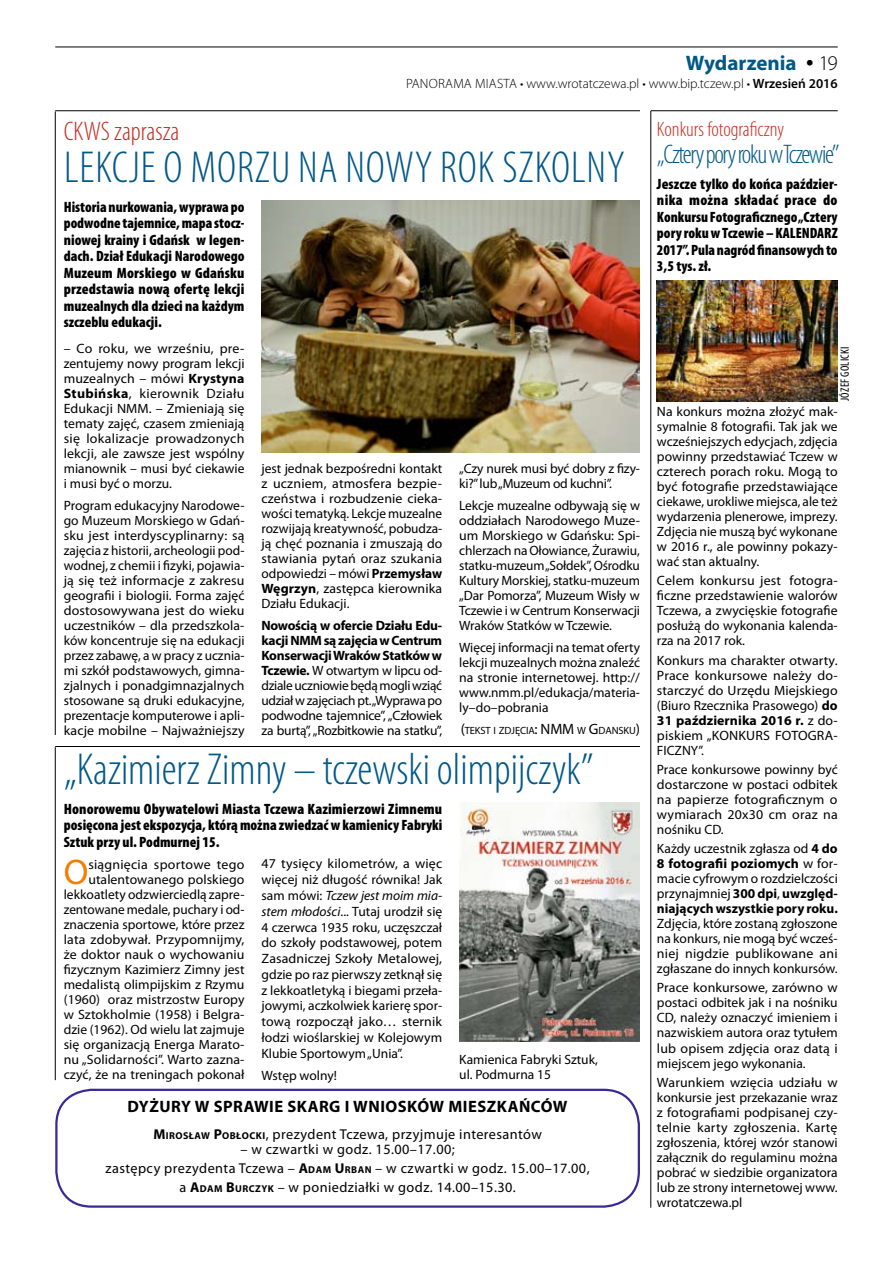
<style>
.page{position:relative;width:893px;height:1263px;background:#fff}
.page>*{position:absolute;margin:0;border:0;box-sizing:border-box;transform-origin:0 0}
.t1{font:300 condensed 45px "Myriad Pro";color:#005888}
.t2{font:300 condensed 45px "Myriad Pro";letter-spacing:.02em;color:#005888}
.t3{font:35.7px "Myriad Pro";color:#f17e00}
.t4{font:300 condensed 27px "Myriad Pro";letter-spacing:-.05em;color:#005888}
.t5{font:300 condensed 27px "Myriad Pro";color:#ca291d}
.t6{font:300 condensed 21px "Myriad Pro";letter-spacing:-.005em;color:#ca291d}
.t7{font:700 21px "Myriad Pro";color:#005888}
.t8{font:700 16.5px "Myriad Pro";letter-spacing:.03em;color:#000}
.t9{font:900 condensed 15px/16.5px "Myriad Pro";color:#000;text-align:justify}
.t10{font:14.25px/19.2px "Myriad Pro";letter-spacing:.03em;color:#000;text-align:center}
.t11{font:13.5px/15px "Myriad Pro";color:#000;text-align:justify}
.t12{font:300 13.5px "Myriad Pro";letter-spacing:.015em;color:#000}
.t13{font:13.5px/15px "Myriad Pro";letter-spacing:-.02em;color:#000}
.t14{font:condensed 12px "Myriad Pro";letter-spacing:.02em;color:#000}
.t15{font:10.5px "Myriad Pro";letter-spacing:-.015em;color:#000}
.s1{font-weight:600;font-size:24px;color:#000}
.s2{font-weight:300;color:#000}
.s3{font-weight:600}
.s4{font-weight:700}
.s5{font-size:15px}
.s6{font-style:italic}
.s7{font-weight:700;font-size:10.05px}
</style>
<div class="page">
<hr style="left:55px;top:47px;width:783px;height:1px;background:#000">
<div style="left:55px;top:1089px;width:585px;height:119px;border:2px solid #3a2996;border-radius:35px"></div>
<hr style="left:55px;top:111px;width:1px;height:624px;background:#000">
<hr style="left:55px;top:110px;width:585px;height:1px;background:#000">
<hr style="left:651px;top:110px;width:187px;height:1px;background:#000">
<hr style="left:650px;top:111px;width:1px;height:1097px;background:#000">
<img style="left:657px;top:281px;width:181px;height:120px">
<img style="left:261px;top:201px;width:379px;height:252px">
<img style="left:459px;top:802px;width:181px;height:240px">
<hr style="left:55px;top:747px;width:1px;height:333px;background:#000">
<hr style="left:55px;top:746px;width:585px;height:1px;background:#000">
<h3 class="t7" style="left:686px;top:49px;width:142px">Wydarzenia <span class="s1">•</span> <span class="s2">19</span></h3>
<p class="t12" style="left:406px;top:75px;width:433px">Panorama Miasta • www.wrotatczewa.pl • www.bip.tczew.pl • <span class="s3">Wrzesień 2016</span></p>
<h3 class="t5" style="left:64px;top:115px;width:117px">CKWS zaprasza</h3>
<h1 class="t2" style="left:64px;top:141px;width:562px">Lekcje o morzu na nowy rok szkolny</h1>
<p class="t9" style="left:64px;top:198px;width:182px">Historia nurkowania, wyprawa po podwodne tajemnice, mapa stocz&shy;niowej krainy i Gdańsk w legen&shy;dach. Dział Edukacji Narodowego Muzeum Morskiego w Gdańsku przedstawia nową ofertę lekcji muzealnych dla dzieci na każdym szczeblu edukacji.</p>
<p class="t11" style="left:64px;top:341px;width:182px">– Co roku, we wrześniu, pre&shy;zentujemy nowy program lekcji muzealnych – mówi <span class="s4">Krystyna Stubińska</span>, kierownik Działu Edukacji NMM. – Zmieniają się tematy zajęć, czasem zmieniają się lokalizacje prowadzonych lekcji, ale zawsze jest wspólny mianownik – musi być ciekawie i musi być o morzu.</p>
<p class="t11" style="left:64px;top:498px;width:182px">Program edukacyjny Narodowe&shy;go Muzeum Morskiego w Gdań&shy;sku jest interdyscyplinarny: są zajęcia z historii, archeologii pod&shy;wodnej, z chemii i fizyki, pojawia&shy;ją się też informacje z zakresu geografii i biologii. Forma zajęć dostosowywana jest do wieku uczestników – dla przedszkola&shy;ków koncentruje się na edukacji przez zabawę, a w pracy z ucznia&shy;mi szkół podstawowych, gimna&shy;zjalnych i ponadgimnazjalnych stosowane są druki edukacyjne, prezentacje komputerowe i apli&shy;kacje mobilne – Najważniejszy</p>
<p class="t11" style="left:261px;top:461px;width:182px">jest jednak bezpośredni kontakt z uczniem, atmosfera bezpie&shy;czeństwa i rozbudzenie cieka&shy;wości tematyką. Lekcje muzealne rozwijają kreatywność, pobudza&shy;ją chęć poznania i zmuszają do stawiania pytań oraz szukania odpowiedzi – mówi <span class="s4">Przemysław Węgrzyn</span>, zastępca kierownika Działu Edukacji.</p>
<p class="t11" style="left:261px;top:617px;width:182px"><span class="s4">Nowością w ofercie Działu Edu&shy;kacji NMM są zajęcia w Centrum Konserwacji Wraków Statków w Tczewie.</span> W otwartym w lipcu od&shy;dziale uczniowie będą mogli wziąć udział w zajęciach pt. „Wyprawa po podwodne tajemnice”, „Człowiek za burtą”, „Rozbitkowie na statku”,</p>
<p class="t13" style="left:459px;top:461px;width:182px">„Czy nurek musi być dobry z fizy&shy;ki?” lub „Muzeum od kuchni”.</p>
<p class="t11" style="left:459px;top:497px;width:182px">Lekcje muzealne odbywają się w oddziałach Narodowego Muze&shy;um Morskiego w Gdańsku: Spi&shy;chlerzach na Ołowiance, Żurawiu, statku-muzeum „Sołdek”, Ośrodku Kultury Morskiej, statku-muzeum „Dar Pomorza”, Muzeum Wisły w Tczewie i w Centrum Konserwacji Wraków Statków w Tczewie.</p>
<p class="t11" style="left:459px;top:639px;width:182px">Więcej informacji na temat oferty lekcji muzealnych można znaleźć na stronie internetowej. http:// www.nmm.pl/edukacja/materia&shy;ly–do–pobrania</p>
<p class="t15" style="left:461px;top:724px;width:92px"><span class="s5">(</span>tekst i zdjęcia<span class="s5">: NMM</span></p>
<p class="t15" style="left:577px;top:724px;width:64px">w <span class="s5">G</span>dansku<span class="s5">)</span></p>
<h1 class="t1" style="left:64px;top:742px;width:531px">„Kazimierz Zimny – tczewski olimpijczyk”</h1>
<p class="t9" style="left:64px;top:800px;width:380px">Honorowemu Obywatelowi Miasta Tczewa Kazimierzowi Zimnemu posięcona jest ekspozycja, którą można zwiedzać w kamienicy Fabryki Sztuk przy ul. Podmurnej 15.</p>
<p class="t11" style="left:261px;top:856px;width:182px;line-height:15.8px">47 tysięcy kilometrów, a więc więcej niż długość równika! Jak sam mówi: <span class="s6">Tczew jest moim mia&shy;stem młodości</span>... Tutaj urodził się 4 czerwca 1935 roku, uczęszczał do szkoły podstawowej, potem Zasadniczej Szkoły Metalowej, gdzie po raz pierwszy zetknął się z lekkoatletyką i biegami przeła&shy;jowymi, aczkolwiek karierę spor&shy;tową rozpoczął jako… sternik łodzi wioślarskiej w Kolejowym Klubie Sportowym „Unia”.</p>
<p class="t11" style="left:261px;top:1068px;width:77px">Wstęp wolny!</p>
<h2 class="t3" style="left:64px;top:850px;width:26px">O</h2>
<p class="t11" style="left:64px;top:857px;width:182px;text-align:right">siągnięcia sportowe tego utalentowanego polskiego lekkoatlety odzwierciedlą zapre&shy;zentowane medale, puchary i od&shy;znaczenia sportowe, które przez lata zdobywał. Przypomnijmy, że doktor nauk o wychowaniu fizycznym Kazimierz Zimny jest medalistą olimpijskim z Rzymu (1960) oraz mistrzostw Europy w Sztokholmie (1958) i Belgra&shy;dzie (1962). Od wielu lat zajmuje się organizacją Energa Marato&shy;nu „Solidarności”. Warto zazna&shy;czyć, że na treningach pokonał</p>
<p class="t11" style="left:459px;top:1052px;width:140px">Kamienica Fabryki Sztuk, ul. Podmurna 15</p>
<p class="t8" style="left:128px;top:1096px;width:442px">DYŻURY W SPRAWIE SKARG I WNIOSKÓW MIESZKAŃCÓW</p>
<p class="t10" style="left:153px;top:1124px;width:390px"><span class="s4">M</span><span class="s7">irosław</span> <span class="s4">P</span><span class="s7">obłocki</span>, prezydent Tczewa, przyjmuje interesantów</p>
<p class="t10" style="left:106px;top:1139px;width:486px">– w czwartki w godz. 15.00–17.00;<br>zastępcy prezydenta Tczewa – <span class="s4">A</span><span class="s7">dam</span> <span class="s4">U</span> <span class="s7">rban</span> – w czwartki w godz. 15.00–17.00, a <span class="s4">A</span><span class="s7">dam</span> <span class="s4">B</span> <span class="s7">urczyk</span> – w poniedziałki w godz. 14.00–15.30.</p>
<h3 class="t6" style="left:657px;top:116px;width:129px">Konkurs fotograficzny</h3>
<h3 class="t4" style="left:657px;top:138px;width:184px">„Cztery pory roku w Tczewie”</h3>
<p class="t9" style="left:657px;top:175px;width:182px">Jeszcze tylko do końca paździer&shy;nika można składać prace do Konkursu Fotograficznego „Cztery pory roku w Tczewie – KALENDARZ 2017”. Pula nagród finansowych to 3,5 tys. zł.</p>
<p class="t14" style="left:838px;top:401px;width:56px;rotate:-90deg">Józef Golicki</p>
<p class="t11" style="left:657px;top:404px;width:182px">Na konkurs można złożyć mak&shy;symalnie 8 fotografii. Tak jak we wcześniejszych edycjach, zdjęcia powinny przedstawiać Tczew w czterech porach roku. Mogą to być fotografie przedstawiające ciekawe, urokliwe miejsca, ale też wydarzenia plenerowe, imprezy.<br>Zdjęcia nie muszą być wykonane w 2016 r., ale powinny pokazy&shy;wać stan aktualny.</p>
<p class="t11" style="left:657px;top:573px;width:182px">Celem konkursu jest fotogra&shy;ficzne przedstawienie walorów Tczewa, a zwycięskie fotografie posłużą do wykonania kalenda&shy;rza na 2017 rok.</p>
<p class="t11" style="left:657px;top:652px;width:182px">Konkurs ma charakter otwarty.<br>Prace konkursowe należy do&shy;starczyć do Urzędu Miejskiego (Biuro Rzecznika Prasowego) <span class="s4">do 31 października 2016 r.</span> z do&shy;piskiem „KONKURS FOTOGRA-FICZNY”.</p>
<p class="t11" style="left:657px;top:762px;width:182px">Prace konkursowe powinny być dostarczone w postaci odbitek na papierze fotograficznym o wymiarach 20x30 cm oraz na nośniku CD.</p>
<p class="t11" style="left:657px;top:841px;width:182px">Każdy uczestnik zgłasza od <span class="s4">4 do 8 fotografii poziomych</span> w for&shy;macie cyfrowym o rozdzielczości przynajmniej <span class="s4">300 dpi</span>, <span class="s4">uwzględ&shy;niających wszystkie pory roku.</span></p>
<p class="t11" style="left:657px;top:916px;width:182px">Zdjęcia, które zostaną zgłoszone na konkurs, nie mogą być wcześ&shy;niej nigdzie publikowane ani zgłaszane do innych konkursów.</p>
<p class="t11" style="left:657px;top:980px;width:182px">Prace konkursowe, zarówno w postaci odbitek jak i na nośniku CD, należy oznaczyć imieniem i nazwiskiem autora oraz tytułem lub opisem zdjęcia oraz datą i miejscem jego wykonania.</p>
<p class="t11" style="left:657px;top:1074px;width:182px">Warunkiem wzięcia udziału w konkursie jest przekazanie wraz z fotografiami podpisanej czy&shy;telnie karty zgłoszenia. Kartę zgłoszenia, której wzór stanowi załącznik do regulaminu można pobrać w siedzibie organizatora lub ze strony internetowej www. wrotatczewa.pl</p>
</div>
